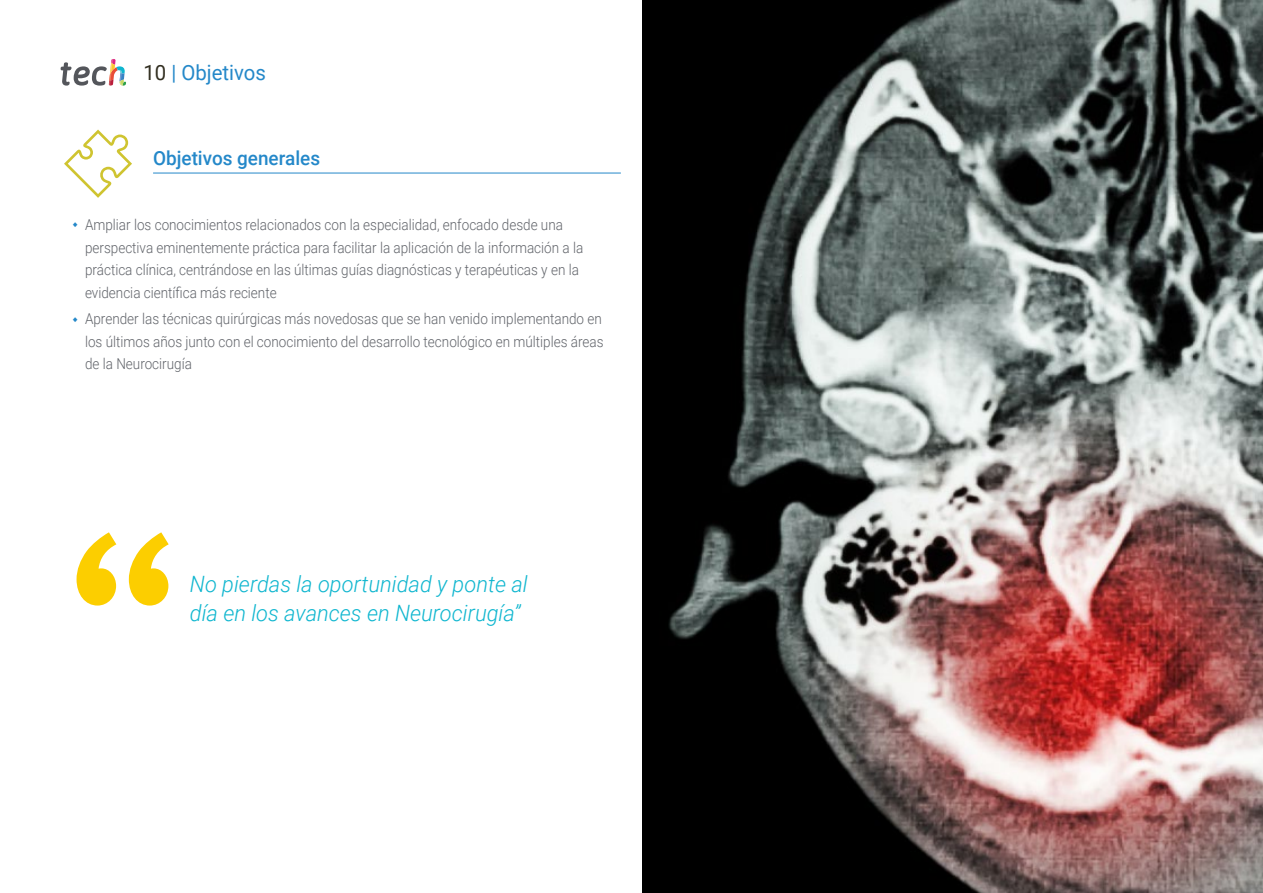
<style>
.page{position:relative;width:1263px;height:893px;background:#fff}
.page>*{position:absolute;margin:0;border:0;box-sizing:border-box;transform-origin:0 0}
.t1{font:italic 300 22.5px/28.5px "Roboto";color:#0fb6cf}
.t2{font:21px "Roboto";color:#2488c9}
.t3{font:500 19.5px "Roboto";color:#2488c9}
.t4{font:300 15px/22.5px "Roboto";color:#61646a;scale:.9 1}
.s1{color:#312e20}
</style>
<div class="page">
<svg style="left:61px;top:59px;width:65px;height:27px"></svg>
<hr style="left:153px;top:173px;width:468px;height:1px;background:#2488c9">
<svg style="left:64px;top:130px;width:68px;height:68px"></svg>
<img style="left:642px;top:0;width:621px;height:893px">
<svg style="left:77px;top:532px;width:92px;height:74px"></svg>
<h2 class="t2" style="left:144px;top:57px;width:124px"><span class="s1">10</span> | Objetivos</h2>
<h3 class="t3" style="left:153px;top:144px;width:169px">Objetivos generales</h3>
<p class="t4" style="left:85px;top:213px;width:555px">Ampliar los conocimientos relacionados con la especialidad, enfocado desde una perspectiva eminentemente práctica para facilitar la aplicación de la información a la práctica clínica, centrándose en las últimas guías diagnósticas y terapéuticas y en la evidencia científica más reciente</p>
<p class="t4" style="left:85px;top:307px;width:578px;text-align:justify">Aprender las técnicas quirúrgicas más novedosas que se han venido implementando en los últimos años junto con el conocimiento del desarrollo tecnológico en múltiples áreas de la Neurocirugía</p>
<h1 class="t1" style="left:190px;top:569px;width:339px">No pierdas la oportunidad y ponte al día en los avances en Neurocirugía”</h1>
</div>
